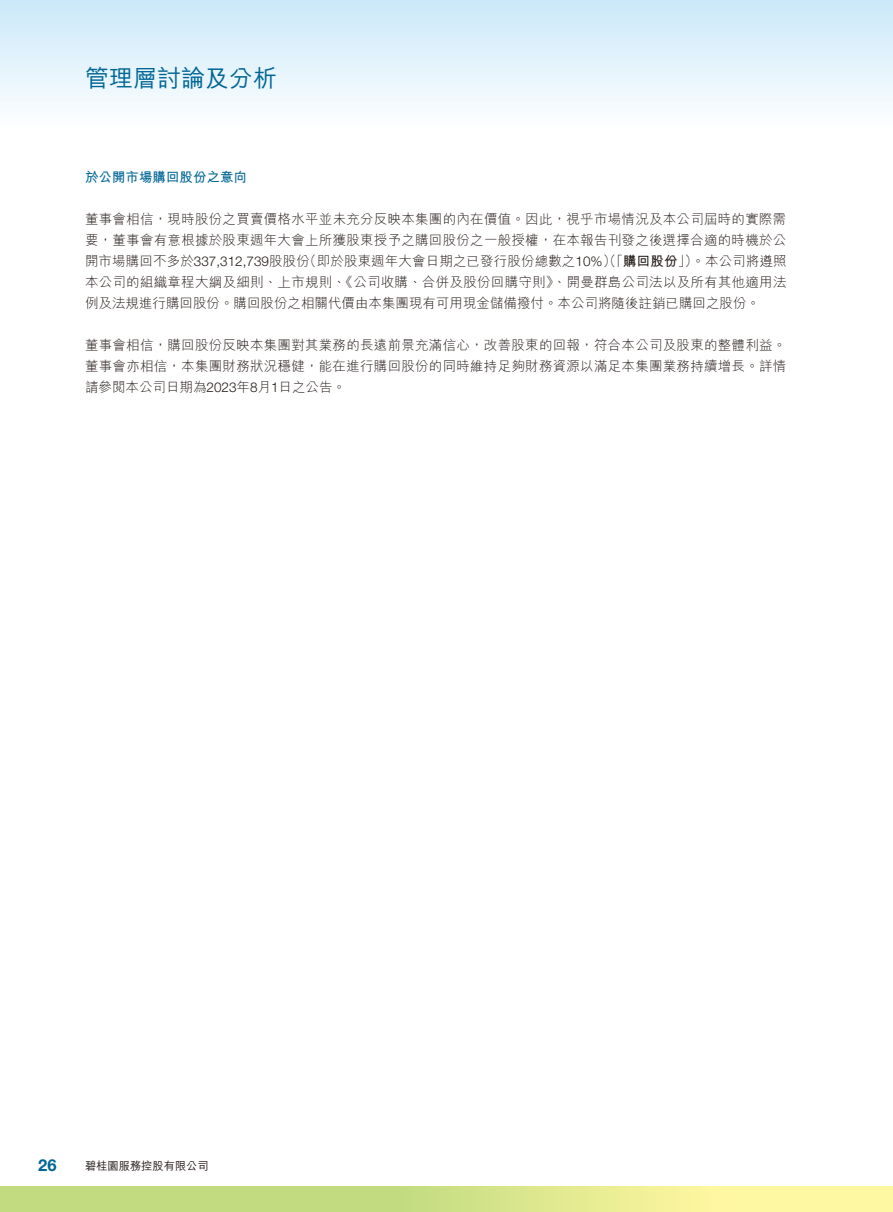
<style>
.page{position:relative;width:893px;height:1212px;background:#fff}
.page>*{position:absolute;margin:0;border:0;box-sizing:border-box;transform-origin:0 0}
.t1{font:500 24px "M Hei HK";color:#006696}
.t2{font:700 16.5px "Helvetica Neue LT Std";color:#006696}
.t3{font:300 13.5px/21px "M Hei HK";color:#231916;text-align:justify}
.t4{font:700 13.5px "M Hei HK";color:#006696}
.t5{font:500 11.25px "M Hei HK";color:#231916}
.s1{font-family:"Helvetica Neue LT Std"}
.s2{font-weight:700}
</style>
<div class="page">
<div style="left:0;top:0;width:893px;height:138px;background:linear-gradient(to bottom,#cae9fa,#fff)"></div>
<svg style="left:0;top:1186px;width:893px;height:26px;background:#d8e58d"></svg>
<h1 class="t1" style="left:85px;top:61px;width:193px">管理層討論及分析</h1>
<p class="t4" style="left:85px;top:167px;width:163px">於公開市場購回股份之意向</p>
<p class="t3" style="left:85px;top:208px;width:703px">董事會相信，現時股份之買賣價格水平並未充分反映本集團的內在價值。因此，視乎市場情況及本公司屆時的實際需要，董事會有意根據於股東週年大會上所獲股東授予之購回股份之一般授權，在本報告刊發之後選擇合適的時機於公開市場購回不多於<span class="s1">337,312,739</span>股股份（即於股東週年大會日期之已發行股份總數之<span class="s1">10%</span>）（「<span class="s2">購回股份</span>」）。本公司將遵照本公司的組織章程大綱及細則、上市規則、《公司收購、合併及股份回購守則》、開曼群島公司法以及所有其他適用法例及法規進行購回股份。購回股份之相關代價由本集團現有可用現金儲備撥付。本公司將隨後註銷已購回之股份。</p>
<p class="t3" style="left:85px;top:334px;width:703px">董事會相信，購回股份反映本集團對其業務的長遠前景充滿信心，改善股東的回報，符合本公司及股東的整體利益。董事會亦相信，本集團財務狀況穩健，能在進行購回股份的同時維持足夠財務資源以滿足本集團業務持續增長。詳情請參閱本公司日期為<span class="s1">2023</span>年<span class="s1">8</span>月<span class="s1">1</span>日之公告。</p>
<p class="t2" style="left:38px;top:1155px;width:20px">26</p>
<p class="t5" style="left:85px;top:1158px;width:125px">碧桂園服務控股有限公司</p>
</div>
